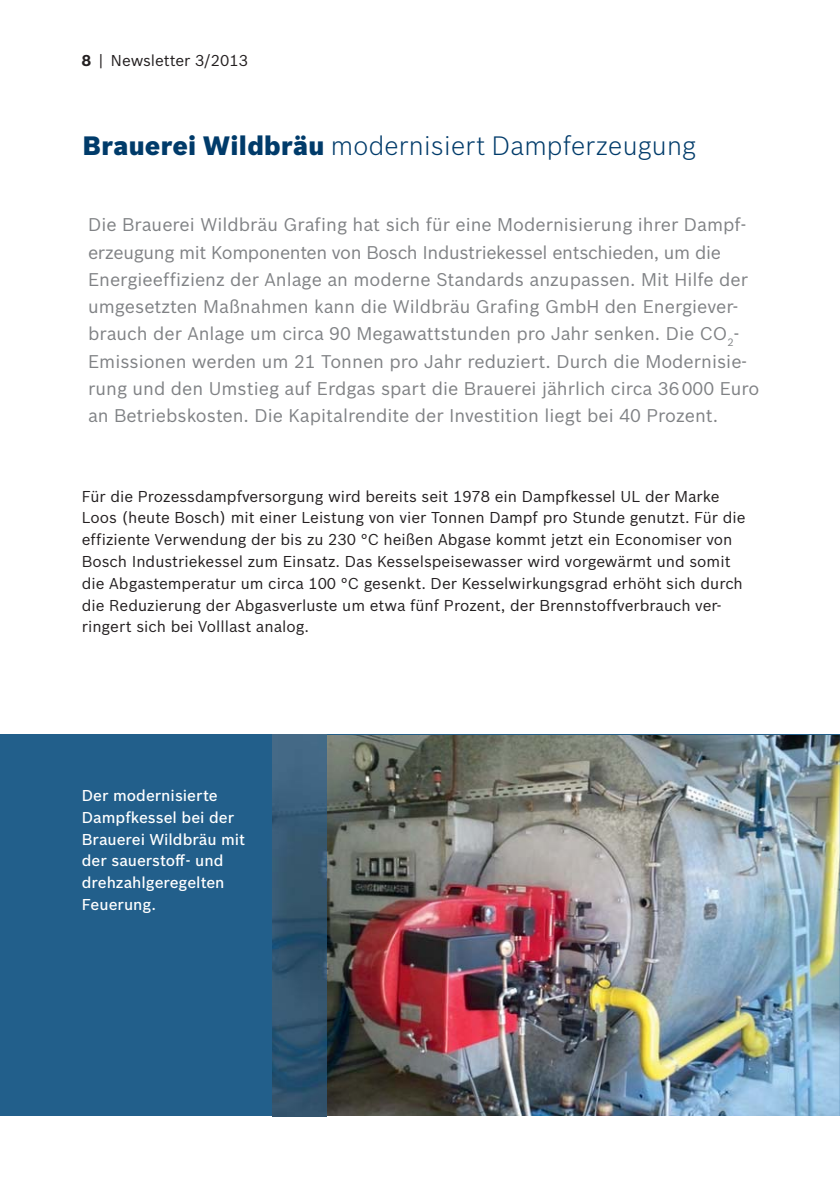
<style>
.page{position:relative;width:840px;height:1191px;background:#fff}
.page>*{position:absolute;margin:0;border:0;box-sizing:border-box;transform-origin:0 0}
.t1{font:300 26px "Bosch Sans";letter-spacing:.01em;color:#003b6a}
.t2{font:18px/27.2px "Bosch Sans";color:#808285}
.t3{font:15.4px/21.8px "Bosch Sans";color:#231f20}
.t4{font:500 15.4px/21.8px "Bosch Sans";color:#fff}
.s1{font-weight:700}
.s2{font-weight:900}
</style>
<div class="page">
<div style="left:0;top:735px;width:839px;height:381px;background:#225f8b"></div>
<img style="left:327px;top:735px;width:512px;height:381px">
<img style="left:272px;top:735px;width:55px;height:381px">
<p class="t3" style="left:82px;top:50px;width:168px"><span class="s1">8</span> | Newsletter 3/2013</p>
<h1 class="t1" style="left:82px;top:133px;width:615px"><span class="s2">Brauerei Wildbräu</span> modernisiert Dampferzeugung</h1>
<p class="t2" style="left:88px;top:212px;width:672px">Die Brauerei Wildbräu Grafing hat sich für eine Modernisierung ihrer Dampf&shy;erzeugung mit Komponenten von Bosch Industriekessel entschieden, um die Energieeffizienz der Anlage an moderne Standards anzupassen. Mit Hilfe der umgesetzten Maßnahmen kann die Wildbräu Grafing GmbH den Energiever&shy;brauch der Anlage um circa 90 Megawattstunden pro Jahr senken. Die CO<sub>2</sub>- Emissionen werden um 21 Tonnen pro Jahr reduziert. Durch die Modernisie&shy;rung und den Umstieg auf Erdgas spart die Brauerei jährlich circa 36 000 Euro an Betriebskosten. Die Kapitalrendite der Investition liegt bei 40 Prozent.</p>
<p class="t3" style="left:82px;top:486px;width:665px">Für die Prozessdampfversorgung wird bereits seit 1978 ein Dampfkessel UL der Marke Loos (heute Bosch) mit einer Leistung von vier Tonnen Dampf pro Stunde genutzt. Für die effiziente Verwendung der bis zu 230 °C heißen Abgase kommt jetzt ein Economiser von Bosch Industriekessel zum Einsatz. Das Kesselspeisewasser wird vorgewärmt und somit die Abgastemperatur um circa 100 °C gesenkt. Der Kesselwirkungsgrad erhöht sich durch die Reduzierung der Abgasverluste um etwa fünf Prozent, der Brennstoffverbrauch ver&shy;ringert sich bei Volllast analog.</p>
<p class="t4" style="left:82px;top:785px;width:165px">Der modernisierte<br>Dampfkessel bei der<br>Brauerei Wildbräu mit der sauerstoff- und drehzahlgeregelten<br>Feuerung.</p>
</div>
